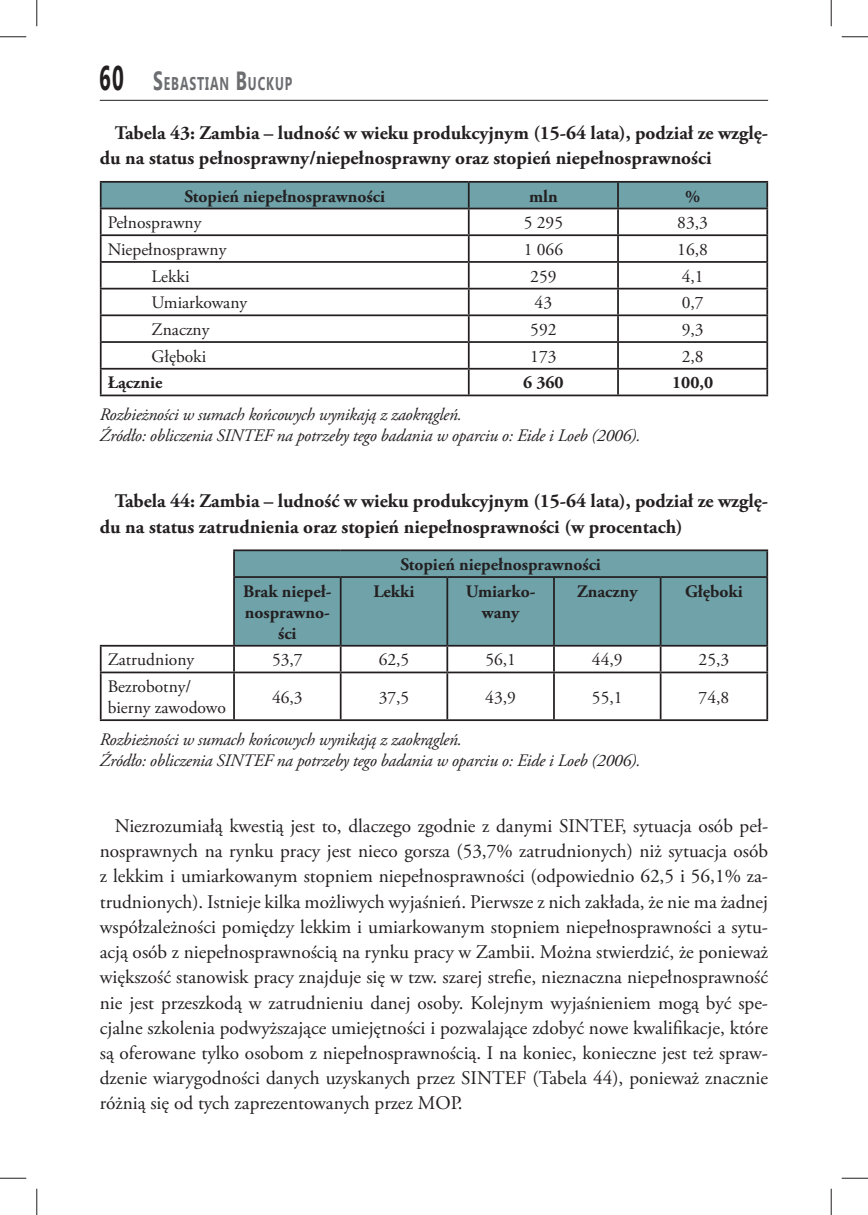
<style>
.page{position:relative;width:868px;height:1215px;background:#fff}
.page>*{position:absolute;margin:0;border:0;box-sizing:border-box;transform-origin:0 0}
.t1{font:19.25px/25.2px "Adobe Garamond Pro";color:#231f20;text-align:justify}
.t2{font:700 19.25px/25.2px "Adobe Garamond Pro";color:#231f20}
.t3{font:700 18.38px "Ebrima";letter-spacing:.07em;color:#6c6d70;scale:.67 1}
.t4{font:italic 17.5px/21px "Adobe Garamond Pro";letter-spacing:-.015em;color:#231f20}
.t5{font:17.5px/21px "Adobe Garamond Pro";color:#231f20}
.t6{font:700 17.5px/21px "Adobe Garamond Pro";color:#231f20;text-align:center}
.s1{font-size:34.12px;color:#231f20}
.s2{font-size:26.25px}
</style>
<div class="page">
<hr style="left:100px;top:100px;width:667px;height:1px;background:#231f20">
<hr style="left:100px;top:181px;width:368px;height:2px;background:#231f20">
<hr style="left:100px;top:183px;width:2px;height:25px;background:#231f20">
<hr style="left:468px;top:181px;width:149px;height:2px;background:#231f20">
<hr style="left:617px;top:181px;width:150px;height:2px;background:#231f20">
<hr style="left:100px;top:208px;width:368px;height:1px;background:#231f20">
<hr style="left:100px;top:209px;width:2px;height:25px;background:#231f20">
<hr style="left:100px;top:234px;width:368px;height:2px;background:#231f20">
<hr style="left:100px;top:236px;width:2px;height:25px;background:#231f20">
<hr style="left:100px;top:261px;width:368px;height:2px;background:#231f20">
<hr style="left:100px;top:263px;width:2px;height:25px;background:#231f20">
<hr style="left:100px;top:288px;width:368px;height:1px;background:#231f20">
<hr style="left:100px;top:289px;width:2px;height:25px;background:#231f20">
<hr style="left:100px;top:314px;width:368px;height:2px;background:#231f20">
<hr style="left:100px;top:316px;width:2px;height:25px;background:#231f20">
<hr style="left:100px;top:341px;width:368px;height:2px;background:#231f20">
<hr style="left:100px;top:343px;width:2px;height:25px;background:#231f20">
<hr style="left:100px;top:368px;width:368px;height:1px;background:#231f20">
<hr style="left:100px;top:369px;width:2px;height:25px;background:#231f20">
<svg style="left:101px;top:182px;width:666px;height:212px"></svg>
<hr style="left:100px;top:394px;width:667px;height:2px;background:#231f20">
<div style="left:235px;top:551px;width:531px;height:94px;background:#6fa2a9"></div>
<hr style="left:233px;top:549px;width:107px;height:2px;background:#231f20">
<hr style="left:233px;top:551px;width:2px;height:25px;background:#231f20">
<hr style="left:340px;top:549px;width:427px;height:2px;background:#231f20">
<svg style="left:766px;top:551px;width:1px;height:25px"></svg>
<hr style="left:233px;top:576px;width:107px;height:2px;background:#231f20">
<hr style="left:233px;top:578px;width:2px;height:67px;background:#231f20">
<hr style="left:340px;top:576px;width:107px;height:2px;background:#231f20">
<hr style="left:339px;top:578px;width:2px;height:67px;background:#231f20">
<hr style="left:447px;top:576px;width:106px;height:2px;background:#231f20">
<hr style="left:446px;top:578px;width:2px;height:67px;background:#231f20">
<hr style="left:553px;top:576px;width:107px;height:2px;background:#231f20">
<hr style="left:553px;top:578px;width:1px;height:67px;background:#231f20">
<hr style="left:660px;top:576px;width:107px;height:2px;background:#231f20">
<hr style="left:659px;top:578px;width:2px;height:67px;background:#231f20">
<hr style="left:766px;top:578px;width:1px;height:67px;background:#231f20">
<hr style="left:100px;top:645px;width:134px;height:1px;background:#231f20">
<hr style="left:100px;top:646px;width:2px;height:25px;background:#231f20">
<hr style="left:234px;top:645px;width:106px;height:1px;background:#231f20">
<hr style="left:233px;top:646px;width:2px;height:25px;background:#231f20">
<hr style="left:340px;top:645px;width:107px;height:1px;background:#231f20">
<hr style="left:339px;top:646px;width:2px;height:25px;background:#231f20">
<hr style="left:447px;top:645px;width:106px;height:1px;background:#231f20">
<hr style="left:446px;top:646px;width:2px;height:25px;background:#231f20">
<hr style="left:553px;top:645px;width:107px;height:1px;background:#231f20">
<svg style="left:553px;top:646px;width:1px;height:25px"></svg>
<hr style="left:660px;top:645px;width:107px;height:1px;background:#231f20">
<hr style="left:659px;top:646px;width:2px;height:25px;background:#231f20">
<svg style="left:766px;top:646px;width:1px;height:25px"></svg>
<hr style="left:100px;top:671px;width:134px;height:2px;background:#231f20">
<hr style="left:100px;top:673px;width:2px;height:46px;background:#231f20">
<hr style="left:234px;top:671px;width:106px;height:2px;background:#231f20">
<hr style="left:233px;top:673px;width:2px;height:46px;background:#231f20">
<hr style="left:340px;top:671px;width:107px;height:2px;background:#231f20">
<hr style="left:339px;top:673px;width:2px;height:46px;background:#231f20">
<hr style="left:447px;top:671px;width:106px;height:2px;background:#231f20">
<hr style="left:446px;top:673px;width:2px;height:46px;background:#231f20">
<hr style="left:553px;top:671px;width:107px;height:2px;background:#231f20">
<hr style="left:553px;top:673px;width:1px;height:46px;background:#231f20">
<hr style="left:660px;top:671px;width:107px;height:2px;background:#231f20">
<hr style="left:659px;top:673px;width:2px;height:46px;background:#231f20">
<hr style="left:766px;top:673px;width:1px;height:46px;background:#231f20">
<hr style="left:100px;top:719px;width:667px;height:2px;background:#231f20">
<svg style="left:0;top:36px;width:26px;height:1px"></svg>
<svg style="left:841px;top:36px;width:26px;height:1px"></svg>
<svg style="left:0;top:1177px;width:26px;height:1px"></svg>
<svg style="left:841px;top:1177px;width:26px;height:1px"></svg>
<svg style="left:36px;top:0;width:1px;height:26px"></svg>
<svg style="left:36px;top:1188px;width:1px;height:26px"></svg>
<svg style="left:830px;top:0;width:1px;height:26px"></svg>
<svg style="left:830px;top:1188px;width:1px;height:26px"></svg>
<p class="t3" style="left:99px;top:72px;width:289px"><span class="s1">60</span> <span class="s2">S</span>EBASTIAN <span class="s2">B</span>UCKUP</p>
<p class="t2" style="left:100px;top:122px;width:669px;text-indent:15px">Tabela 43: Zambia – ludność w wieku produkcyjnym (15-64 lata), podział ze wzglę&shy;du na status pełnosprawny/niepełnosprawny oraz stopień niepełnosprawności</p>
<p class="t6" style="left:184px;top:187px;width:202px">Stopień niepełnosprawności</p>
<p class="t6" style="left:529px;top:187px;width:30px">mln</p>
<p class="t6" style="left:684px;top:187px;width:17px">%</p>
<p class="t5" style="left:108px;top:214px;width:95px">Pełnosprawny</p>
<p class="t5" style="left:523px;top:214px;width:41px">5 295</p>
<p class="t5" style="left:677px;top:214px;width:32px">83,3</p>
<p class="t5" style="left:108px;top:240px;width:120px">Niepełnosprawny</p>
<p class="t5" style="left:523px;top:240px;width:41px">1 066</p>
<p class="t5" style="left:677px;top:240px;width:32px">16,8</p>
<p class="t5" style="left:151px;top:267px;width:39px">Lekki</p>
<p class="t5" style="left:530px;top:267px;width:28px">259</p>
<p class="t5" style="left:681px;top:267px;width:23px">4,1</p>
<p class="t5" style="left:151px;top:294px;width:97px">Umiarkowany</p>
<p class="t5" style="left:534px;top:294px;width:19px">43</p>
<p class="t5" style="left:681px;top:294px;width:23px">0,7</p>
<p class="t5" style="left:151px;top:320px;width:59px">Znaczny</p>
<p class="t5" style="left:530px;top:320px;width:28px">592</p>
<p class="t5" style="left:681px;top:320px;width:23px">9,3</p>
<p class="t5" style="left:151px;top:347px;width:56px">Głęboki</p>
<p class="t5" style="left:530px;top:347px;width:28px">173</p>
<p class="t5" style="left:681px;top:347px;width:23px">2,8</p>
<p class="t6" style="left:108px;top:374px;width:56px">Łącznie</p>
<p class="t6" style="left:523px;top:374px;width:42px">6 360</p>
<p class="t6" style="left:672px;top:374px;width:42px">100,0</p>
<p class="t4" style="left:100px;top:406px;width:542px">Rozbieżności w sumach końcowych wynikają z zaokrągleń.<br>Źródło: obliczenia SINTEF na potrzeby tego badania w oparciu o: Eide i Loeb (2006).</p>
<p class="t2" style="left:100px;top:490px;width:669px;text-indent:15px">Tabela 44: Zambia – ludność w wieku produkcyjnym (15-64 lata), podział ze wzglę&shy;du na status zatrudnienia oraz stopień niepełnosprawności (w procentach)</p>
<p class="t6" style="left:400px;top:555px;width:202px">Stopień niepełnosprawności</p>
<p class="t6" style="left:243px;top:582px;width:90px">Brak niepeł&shy;nosprawno&shy;ści</p>
<p class="t6" style="left:373px;top:582px;width:43px">Lekki</p>
<p class="t6" style="left:465px;top:582px;width:71px">Umiarko&shy;wany</p>
<p class="t6" style="left:577px;top:582px;width:62px">Znaczny</p>
<p class="t6" style="left:684px;top:582px;width:59px">Głęboki</p>
<p class="t5" style="left:108px;top:651px;width:88px">Zatrudniony</p>
<p class="t5" style="left:272px;top:651px;width:32px">53,7</p>
<p class="t5" style="left:378px;top:651px;width:32px">62,5</p>
<p class="t5" style="left:485px;top:651px;width:32px">56,1</p>
<p class="t5" style="left:591px;top:651px;width:32px">44,9</p>
<p class="t5" style="left:698px;top:651px;width:32px">25,3</p>
<p class="t5" style="left:108px;top:677px;width:120px">Bezrobotny/ bierny zawodowo</p>
<p class="t5" style="left:272px;top:688px;width:32px">46,3</p>
<p class="t5" style="left:378px;top:688px;width:32px">37,5</p>
<p class="t5" style="left:485px;top:688px;width:32px">43,9</p>
<p class="t5" style="left:591px;top:688px;width:32px">55,1</p>
<p class="t5" style="left:698px;top:688px;width:32px">74,8</p>
<p class="t4" style="left:100px;top:730px;width:542px">Rozbieżności w sumach końcowych wynikają z zaokrągleń.<br>Źródło: obliczenia SINTEF na potrzeby tego badania w oparciu o: Eide i Loeb (2006).</p>
<p class="t1" style="left:100px;top:815px;width:669px;text-indent:15px">Niezrozumiałą kwestią jest to, dlaczego zgodnie z danymi SINTEF, sytuacja osób peł&shy;nosprawnych na rynku pracy jest nieco gorsza (53,7% zatrudnionych) niż sytuacja osób z lekkim i umiarkowanym stopniem niepełnosprawności (odpowiednio 62,5 i 56,1% za&shy;trudnionych). Istnieje kilka możliwych wyjaśnień. Pierwsze z nich zakłada, że nie ma żadnej współzależności pomiędzy lekkim i umiarkowanym stopniem niepełnosprawności a sytu&shy;acją osób z niepełnosprawnością na rynku pracy w Zambii. Można stwierdzić, że ponieważ większość stanowisk pracy znajduje się w tzw. szarej strefie, nieznaczna niepełnosprawność nie jest przeszkodą w zatrudnieniu danej osoby. Kolejnym wyjaśnieniem mogą być spe&shy;cjalne szkolenia podwyższające umiejętności i pozwalające zdobyć nowe kwalifikacje, które są oferowane tylko osobom z niepełnosprawnością. I na koniec, konieczne jest też spraw&shy;dzenie wiarygodności danych uzyskanych przez SINTEF (Tabela 44), ponieważ znacznie różnią się od tych zaprezentowanych przez MOP.</p>
</div>
